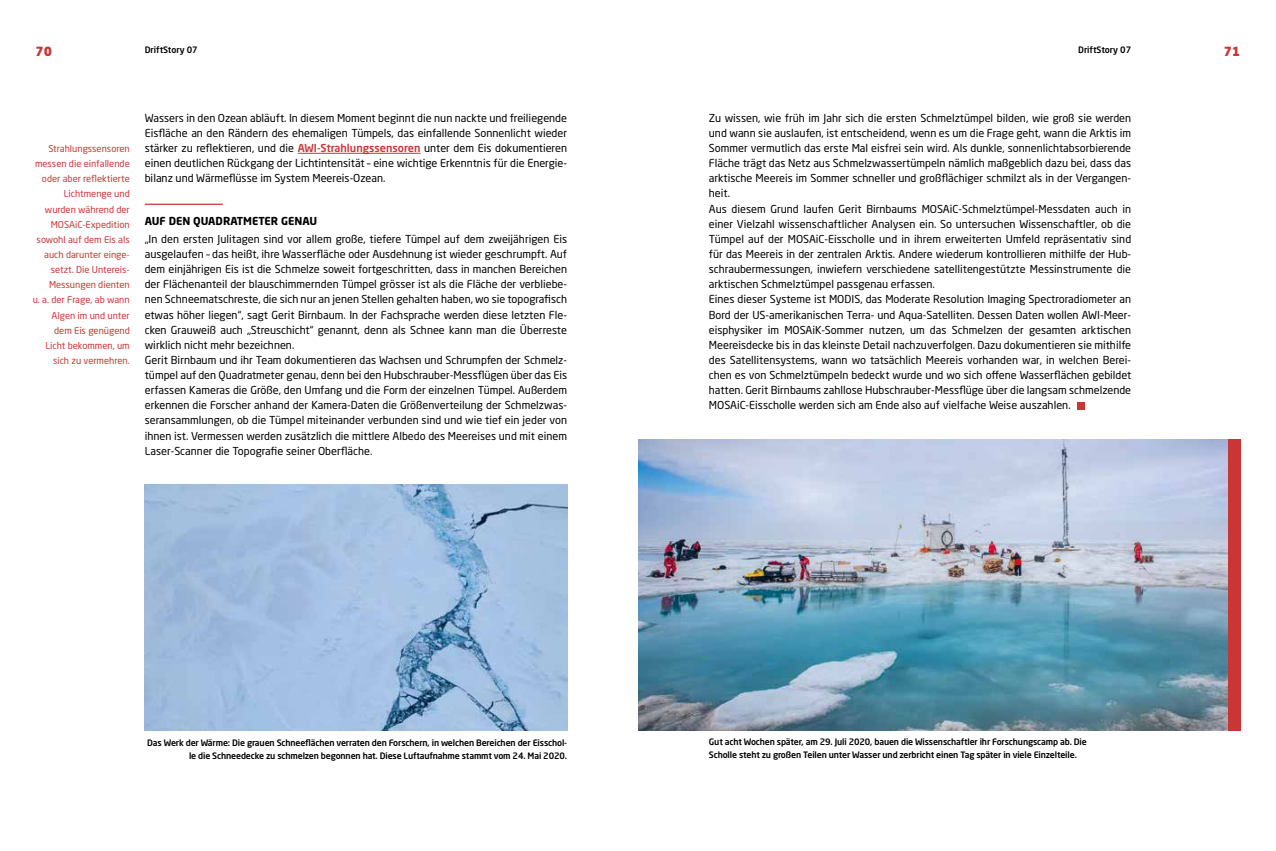
<style>
.page{position:relative;width:1276px;height:851px;background:#fff}
.page>*{position:absolute;margin:0;border:0;box-sizing:border-box;transform-origin:0 0}
.t1{font:900 12.5px "Neo Sans W1 G";color:#c83736}
.t2{font:10.88px/15.1px "Neo Sans W1 G";color:#000}
.t3{font:700 10.88px "Neo Sans W1 G";color:#000}
.t4{font:9.38px/15.1px "Neo Sans W1 G";color:#c83736;text-align:right}
.t5{font:500 8.75px/12.5px "Neo Sans W1 G";letter-spacing:-.015em;color:#000}
.s1{font-weight:500;color:#c83736}
</style>
<div class="page">
<img style="left:638px;top:439px;width:590px;height:291px">
<img style="left:145px;top:484px;width:422px;height:246px">
<hr style="left:298px;top:153px;width:122px;height:1px;background:#c83736">
<div style="left:1228px;top:439px;width:12px;height:291px;background:#c83736"></div>
<hr style="left:145px;top:204px;width:78px;height:1px;background:#c83736">
<div style="left:1077px;top:402px;width:7px;height:7px;background:#c83736"></div>
<p class="t1" style="left:35px;top:43px;width:18px">70</p>
<p class="t5" style="left:145px;top:43px;width:55px">DriftStory 07</p>
<p class="t5" style="left:1078px;top:43px;width:55px">DriftStory 07</p>
<p class="t1" style="left:1224px;top:43px;width:18px">71</p>
<p class="t4" style="left:33px;top:141px;width:99px">Strahlungssensoren messen die einfallende oder aber reflektierte<br>Lichtmenge und wurden während der<br>MOSAiC-Expedition sowohl auf dem Eis als auch darunter einge&shy;setzt. Die Untereis-<br>Messungen dienten<br>u. a. der Frage, ab wann<br>Algen im und unter dem Eis genügend<br>Licht bekommen, um sich zu vermehren.</p>
<p class="t2" style="left:145px;top:110px;width:424px;text-align:justify">Wassers in den Ozean abläuft. In diesem Moment beginnt die nun nackte und freiliegende Eisfläche an den Rändern des ehemaligen Tümpels, das einfallende Sonnenlicht wieder stärker zu reflektieren, und die <span class="s1">AWI-Strahlungssensoren</span> unter dem Eis dokumentieren einen deutlichen Rückgang der Lichtintensität – eine wichtige Erkenntnis für die Energie&shy;bilanz und Wärmeflüsse im System Meereis-Ozean.</p>
<p class="t3" style="left:145px;top:214px;width:174px">AUF DEN QUADRATMETER GENAU</p>
<p class="t2" style="left:145px;top:231px;width:424px">„In den ersten Julitagen sind vor allem große, tiefere Tümpel auf dem zweijährigen Eis ausgelaufen – das heißt, ihre Wasserfläche oder Ausdehnung ist wieder geschrumpft. Auf dem einjährigen Eis ist die Schmelze soweit fortgeschritten, dass in manchen Bereichen der Flächenanteil der blauschimmernden Tümpel grösser ist als die Fläche der verbliebe&shy;nen Schneematschreste, die sich nur an jenen Stellen gehalten haben, wo sie topografisch etwas höher liegen“, sagt Gerit Birnbaum. In der Fachsprache werden diese letzten Fle&shy;cken Grauweiß auch „Streuschicht“ genannt, denn als Schnee kann man die Überreste wirklich nicht mehr bezeichnen.<br>Gerit Birnbaum und ihr Team dokumentieren das Wachsen und Schrumpfen der Schmelz&shy;tümpel auf den Quadratmeter genau, denn bei den Hubschrauber-Messflügen über das Eis erfassen Kameras die Größe, den Umfang und die Form der einzelnen Tümpel. Außerdem erkennen die Forscher anhand der Kamera-Daten die Größenverteilung der Schmelzwas&shy;seransammlungen, ob die Tümpel miteinander verbunden sind und wie tief ein jeder von ihnen ist. Vermessen werden zusätzlich die mittlere Albedo des Meereises und mit einem Laser-Scanner die Topografie seiner Oberfläche.</p>
<p class="t5" style="left:147px;top:736px;width:421px;text-align:right">Das Werk der Wärme: Die grauen Schneeflächen verraten den Forschern, in welchen Bereichen der Eisschol&shy;le die Schneedecke zu schmelzen begonnen hat. Diese Luftaufnahme stammt vom 24. Mai 2020.</p>
<p class="t2" style="left:709px;top:110px;width:424px">Zu wissen, wie früh im Jahr sich die ersten Schmelztümpel bilden, wie groß sie werden und wann sie auslaufen, ist entscheidend, wenn es um die Frage geht, wann die Arktis im Sommer vermutlich das erste Mal eisfrei sein wird. Als dunkle, sonnenlichtabsorbierende Fläche trägt das Netz aus Schmelzwassertümpeln nämlich maßgeblich dazu bei, dass das arktische Meereis im Sommer schneller und großflächiger schmilzt als in der Vergangen&shy;heit.<br>Aus diesem Grund laufen Gerit Birnbaums MOSAiC-Schmelztümpel-Messdaten auch in einer Vielzahl wissenschaftlicher Analysen ein. So untersuchen Wissenschaftler, ob die Tümpel auf der MOSAiC-Eisscholle und in ihrem erweiterten Umfeld repräsentativ sind für das Meereis in der zentralen Arktis. Andere wiederum kontrollieren mithilfe der Hub&shy;schraubermessungen, inwiefern verschiedene satellitengestützte Messinstrumente die arktischen Schmelztümpel passgenau erfassen.<br>Eines dieser Systeme ist MODIS, das Moderate Resolution Imaging Spectroradiometer an Bord der US-amerikanischen Terra- und Aqua-Satelliten. Dessen Daten wollen AWI-Meer&shy;eisphysiker im MOSAiK-Sommer nutzen, um das Schmelzen der gesamten arktischen Meereisdecke bis in das kleinste Detail nachzuverfolgen. Dazu dokumentieren sie mithilfe des Satellitensystems, wann wo tatsächlich Meereis vorhanden war, in welchen Berei&shy;chen es von Schmelztümpeln bedeckt wurde und wo sich offene Wasserflächen gebildet hatten. Gerit Birnbaums zahllose Hubschrauber-Messflüge über die langsam schmelzende MOSAiC-Eisscholle werden sich am Ende also auf vielfache Weise auszahlen.</p>
<p class="t5" style="left:709px;top:735px;width:379px">Gut acht Wochen später, am 29. Juli 2020, bauen die Wissenschaftler ihr Forschungscamp ab. Die<br>Scholle steht zu großen Teilen unter Wasser und zerbricht einen Tag später in viele Einzelteile.</p>
</div>
